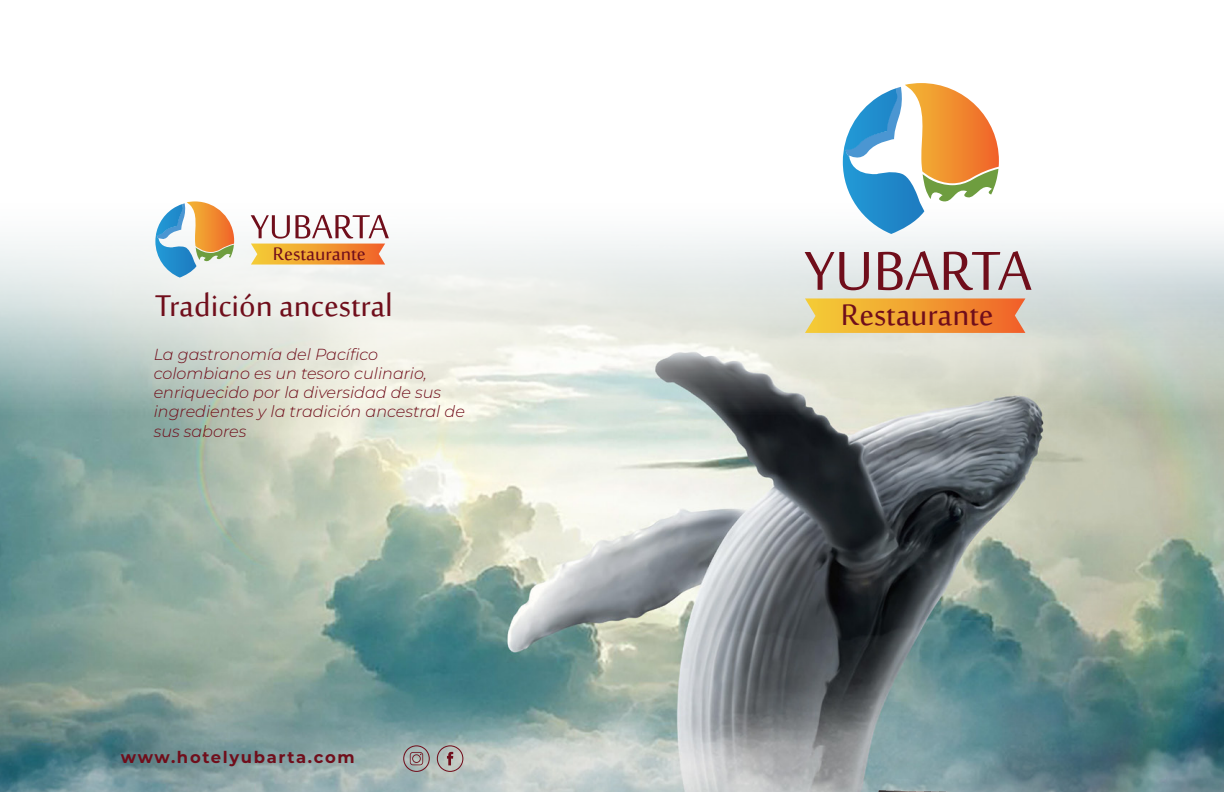
<style>
.page{position:relative;width:1224px;height:792px;background:#fff}
.page>*{position:absolute;margin:0;border:0;box-sizing:border-box;transform-origin:0 0}
.t1{font:41.4px "Sakkal Majalla";color:#700e1b}
.t2{font:25.2px "Sakkal Majalla";color:#700e1b}
.t3{font:700 16.4px "Montserrat";letter-spacing:.1em;color:#700e1b}
.t4{font:italic 300 16px/19.2px "Montserrat";color:#700e1b}
</style>
<div class="page">
<img style="left:0;top:486px;width:1224px;height:306px">
<svg style="left:874px;top:790px;width:350px;height:2px"></svg>
<img style="left:878px;top:790px;width:74px;height:2px">
<svg style="left:0;top:214px;width:1224px;height:272px"></svg>
<svg style="left:805px;top:252px;width:64px;height:38px"></svg>
<svg style="left:878px;top:251px;width:154px;height:39px"></svg>
<svg style="left:843px;top:83px;width:156px;height:151px"></svg>
<svg style="left:805px;top:298px;width:220px;height:35px"></svg>
<svg style="left:437px;top:745px;width:26px;height:27px"></svg>
<svg style="left:403px;top:745px;width:27px;height:27px"></svg>
<svg style="left:155px;top:201px;width:79px;height:77px"></svg>
<svg style="left:251px;top:215px;width:138px;height:50px"></svg>
<h2 class="t2" style="left:273px;top:240px;width:94px">Restaurante</h2>
<h1 class="t1" style="left:155px;top:283px;width:239px">Tradición ancestral</h1>
<p class="t4" style="left:154px;top:344px;width:313px">La gastronomía del Pacífico colombiano es un tesoro culinario, enriquecido por la diversidad de sus ingredientes y la tradición ancestral de sus sabores</p>
<p class="t3" style="left:121px;top:745px;width:235px">www.hotelyubarta.com</p>
<h1 class="t1" style="left:841px;top:292px;width:154px">Restaurante</h1>
</div>
